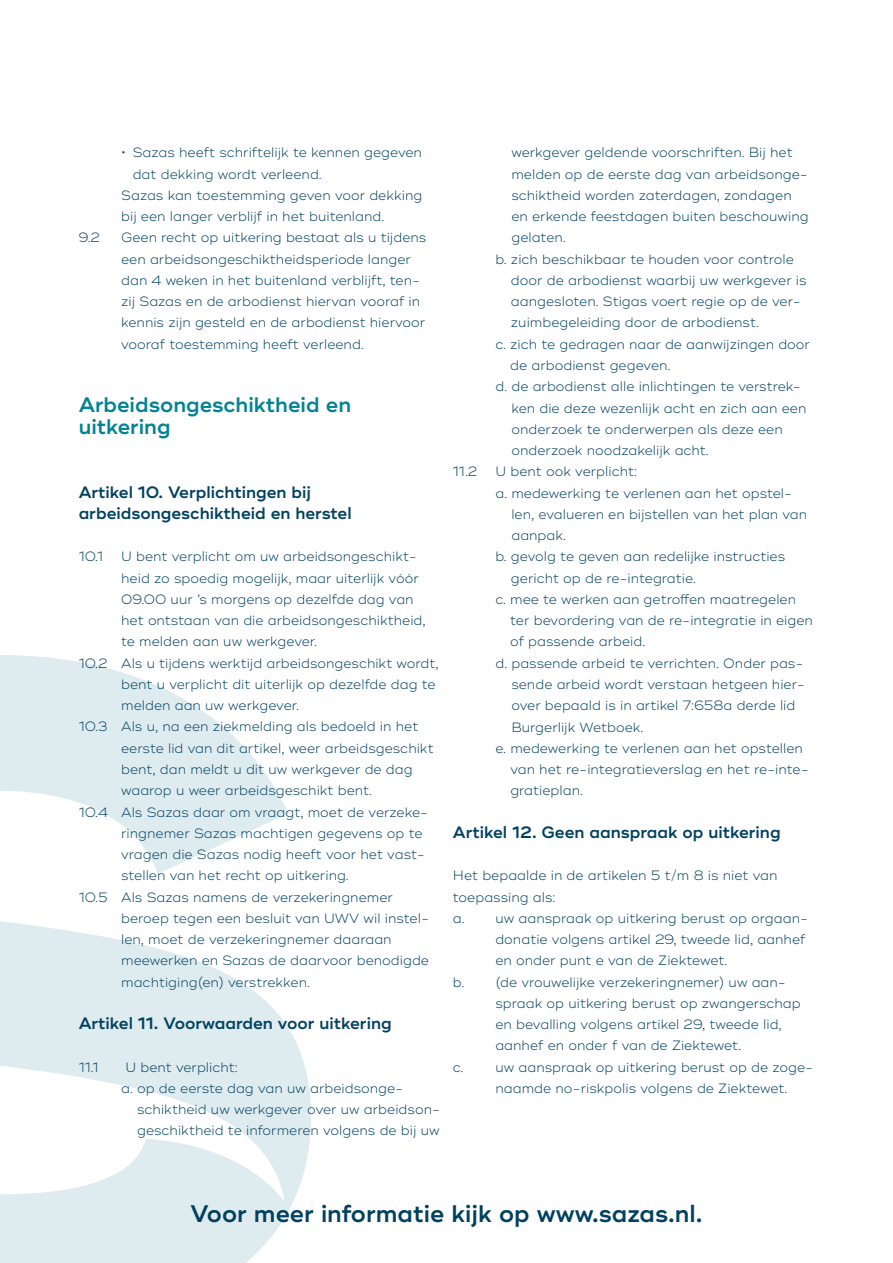
<style>
.page{position:relative;width:893px;height:1263px;background:#fff}
.page>*{position:absolute;margin:0;border:0;box-sizing:border-box;transform-origin:0 0}
.t1{font:600 24px "Ridley Grotesk";color:#014160}
.t2{font:600 21px/21.3px "Ridley Grotesk";color:#008392}
.t3{font:600 16.5px/21.3px "Ridley Grotesk";color:#014160}
.t4{font:300 13.5px/21.3px "Ridley Grotesk";color:#014160}
</style>
<div class="page">
<svg style="left:0;top:655px;width:311px;height:608px;fill:#deebef"></svg>
<p class="t4" style="left:121px;top:142px;width:302px">• Sazas heeft schriftelijk te kennen gegeven</p>
<p class="t4" style="left:133px;top:164px;width:191px">dat dekking wordt verleend.</p>
<p class="t4" style="left:121px;top:185px;width:303px">Sazas kan toestemming geven voor dekking</p>
<p class="t4" style="left:121px;top:206px;width:265px">bij een langer verblijf in het buitenland.</p>
<p class="t4" style="left:79px;top:227px;width:23px">9.2</p>
<p class="t4" style="left:121px;top:227px;width:307px">Geen recht op uitkering bestaat als u tijdens een arbeidsongeschiktheidsperiode langer dan 4 weken in het buitenland verblijft, ten&shy;zij Sazas en de arbodienst hiervan vooraf in kennis zijn gesteld en de arbodienst hiervoor vooraf toestemming heeft verleend.</p>
<h2 class="t2" style="left:79px;top:395px;width:274px">Arbeidsongeschiktheid en uitkering</h2>
<p class="t3" style="left:79px;top:482px;width:275px">Artikel 10. Verplichtingen bij arbeidsongeschiktheid en herstel</p>
<p class="t4" style="left:79px;top:546px;width:26px">10.1</p>
<p class="t4" style="left:121px;top:546px;width:297px">U bent verplicht om uw arbeidsongeschikt-</p>
<p class="t4" style="left:121px;top:567px;width:299px">heid zo spoedig mogelijk, maar uiterlijk vóór</p>
<p class="t4" style="left:121px;top:589px;width:294px">09.00 uur ’s morgens op dezelfde dag van</p>
<p class="t4" style="left:121px;top:610px;width:306px">het ontstaan van die arbeidsongeschiktheid,</p>
<p class="t4" style="left:121px;top:631px;width:197px">te melden aan uw werkgever.</p>
<p class="t4" style="left:79px;top:653px;width:361px">10.2 Als u tijdens werktijd arbeidsongeschikt wordt,</p>
<p class="t4" style="left:121px;top:674px;width:316px">bent u verplicht dit uiterlijk op dezelfde dag te</p>
<p class="t4" style="left:121px;top:695px;width:179px">melden aan uw werkgever.</p>
<p class="t4" style="left:79px;top:716px;width:341px">10.3 Als u, na een ziekmelding als bedoeld in het</p>
<p class="t4" style="left:121px;top:738px;width:314px">eerste lid van dit artikel, weer arbeidsgeschikt</p>
<p class="t4" style="left:121px;top:759px;width:293px">bent, dan meldt u dit uw werkgever de dag</p>
<p class="t4" style="left:121px;top:780px;width:252px">waarop u weer arbeidsgeschikt bent.</p>
<p class="t4" style="left:79px;top:801px;width:351px">10.4 Als Sazas daar om vraagt, moet de verzeke-</p>
<p class="t4" style="left:121px;top:823px;width:303px">ringnemer Sazas machtigen gegevens op te</p>
<p class="t4" style="left:121px;top:844px;width:305px">vragen die Sazas nodig heeft voor het vast-</p>
<p class="t4" style="left:121px;top:865px;width:229px">stellen van het recht op uitkering.</p>
<p class="t4" style="left:79px;top:886px;width:316px">10.5 Als Sazas namens de verzekeringnemer</p>
<p class="t4" style="left:121px;top:908px;width:309px">beroep tegen een besluit van UWV wil instel-</p>
<p class="t4" style="left:121px;top:929px;width:272px">len, moet de verzekeringnemer daaraan</p>
<p class="t4" style="left:121px;top:950px;width:309px">meewerken en Sazas de daarvoor benodigde</p>
<p class="t4" style="left:121px;top:971px;width:190px">machtiging(en) verstrekken.</p>
<p class="t3" style="left:79px;top:1013px;width:315px">Artikel 11. Voorwaarden voor uitkering</p>
<p class="t4" style="left:79px;top:1056px;width:22px">11.1</p>
<p class="t4" style="left:125px;top:1056px;width:114px">U bent verplicht:</p>
<p class="t4" style="left:121px;top:1078px;width:284px">a. op de eerste dag van uw arbeidsonge-</p>
<p class="t4" style="left:137px;top:1099px;width:304px">schiktheid uw werkgever over uw arbeidson-</p>
<p class="t4" style="left:137px;top:1120px;width:304px">geschiktheid te informeren volgens de bij uw</p>
<p class="t4" style="left:511px;top:142px;width:283px">werkgever geldende voorschriften. Bij het</p>
<p class="t4" style="left:511px;top:164px;width:298px">melden op de eerste dag van arbeidsonge-</p>
<p class="t4" style="left:511px;top:185px;width:282px">schiktheid worden zaterdagen, zondagen</p>
<p class="t4" style="left:511px;top:206px;width:299px">en erkende feestdagen buiten beschouwing</p>
<p class="t4" style="left:511px;top:227px;width:56px">gelaten.</p>
<p class="t4" style="left:495px;top:249px;width:300px">b. zich beschikbaar te houden voor controle</p>
<p class="t4" style="left:511px;top:270px;width:297px">door de arbodienst waarbij uw werkgever is</p>
<p class="t4" style="left:511px;top:291px;width:291px">aangesloten. Stigas voert regie op de ver-</p>
<p class="t4" style="left:511px;top:312px;width:249px">zuimbegeleiding door de arbodienst.</p>
<p class="t4" style="left:495px;top:334px;width:316px">c. zich te gedragen naar de aanwijzingen door</p>
<p class="t4" style="left:510px;top:355px;width:162px">de arbodienst gegeven.</p>
<p class="t4" style="left:495px;top:376px;width:307px">d. de arbodienst alle inlichtingen te verstrek-</p>
<p class="t4" style="left:511px;top:397px;width:296px">ken die deze wezenlijk acht en zich aan een</p>
<p class="t4" style="left:511px;top:419px;width:273px">onderzoek te onderwerpen als deze een</p>
<p class="t4" style="left:511px;top:440px;width:199px">onderzoek noodzakelijk acht.</p>
<p class="t4" style="left:453px;top:461px;width:26px">11.2</p>
<p class="t4" style="left:495px;top:461px;width:143px">U bent ook verplicht:</p>
<p class="t4" style="left:495px;top:482px;width:298px">a. medewerking te verlenen aan het opstel-</p>
<p class="t4" style="left:511px;top:504px;width:297px">len, evalueren en bijstellen van het plan van</p>
<p class="t4" style="left:511px;top:525px;width:56px">aanpak.</p>
<p class="t4" style="left:495px;top:546px;width:291px">b. gevolg te geven aan redelijke instructies</p>
<p class="t4" style="left:511px;top:568px;width:186px">gericht op de re-integratie.</p>
<p class="t4" style="left:495px;top:589px;width:302px">c. mee te werken aan getroffen maatregelen</p>
<p class="t4" style="left:510px;top:610px;width:304px">ter bevordering van de re-integratie in eigen</p>
<p class="t4" style="left:510px;top:631px;width:137px">of passende arbeid.</p>
<p class="t4" style="left:495px;top:653px;width:310px">d. passende arbeid te verrichten. Onder pas-</p>
<p class="t4" style="left:511px;top:674px;width:295px">sende arbeid wordt verstaan hetgeen hier-</p>
<p class="t4" style="left:511px;top:695px;width:286px">over bepaald is in artikel 7:658a derde lid</p>
<p class="t4" style="left:511px;top:716px;width:134px">Burgerlijk Wetboek.</p>
<p class="t4" style="left:495px;top:738px;width:309px">e. medewerking te verlenen aan het opstellen</p>
<p class="t4" style="left:510px;top:759px;width:300px">van het re-integratieverslag en het re-inte-</p>
<p class="t4" style="left:510px;top:780px;width:74px">gratieplan.</p>
<p class="t3" style="left:453px;top:822px;width:329px">Artikel 12. Geen aanspraak op uitkering</p>
<p class="t4" style="left:453px;top:865px;width:326px">Het bepaalde in de artikelen 5 t/m 8 is niet van</p>
<p class="t4" style="left:453px;top:886px;width:104px">toepassing als:</p>
<p class="t4" style="left:453px;top:908px;width:357px">a. uw aanspraak op uitkering berust op orgaan-</p>
<p class="t4" style="left:495px;top:929px;width:312px">donatie volgens artikel 29, tweede lid, aanhef</p>
<p class="t4" style="left:495px;top:950px;width:234px">en onder punt e van de Ziektewet.</p>
<p class="t4" style="left:453px;top:971px;width:335px">b. (de vrouwelijke verzekeringnemer) uw aan-</p>
<p class="t4" style="left:495px;top:993px;width:307px">spraak op uitkering berust op zwangerschap</p>
<p class="t4" style="left:495px;top:1014px;width:288px">en bevalling volgens artikel 29, tweede lid,</p>
<p class="t4" style="left:495px;top:1035px;width:247px">aanhef en onder f van de Ziektewet.</p>
<p class="t4" style="left:453px;top:1056px;width:362px">c. uw aanspraak op uitkering berust op de zoge-</p>
<p class="t4" style="left:495px;top:1078px;width:294px">naamde no-riskpolis volgens de Ziektewet.</p>
<h1 class="t1" style="left:191px;top:1199px;width:513px">Voor meer informatie kijk op www.sazas.nl.</h1>
</div>
